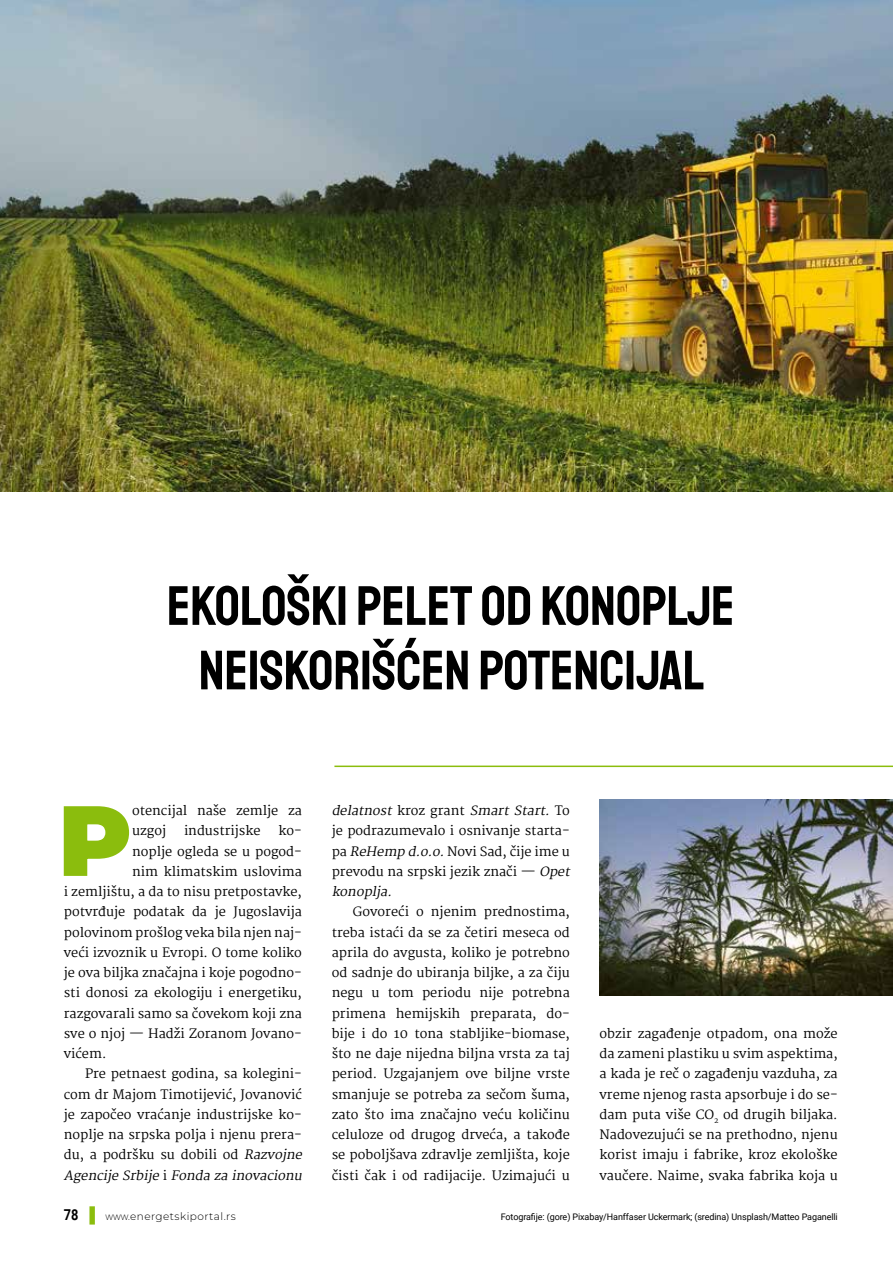
<style>
.page{position:relative;width:893px;height:1263px;background:#fff}
.page>*{position:absolute;margin:0;border:0;box-sizing:border-box;transform-origin:0 0}
.t1{font:900 99.6px "Montserrat";color:#8bbd0d}
.t2{font:55.5px/64.5px "Staatliches";color:#000;text-align:center}
.t3{font:12.75px/20.2px "Martel";color:#000}
.t4{font:italic 12.75px "Martel";color:#000}
.t5{font:300 10.5px "Montserrat";letter-spacing:.045em;color:#000;scale:.85 1}
.t6{font:9px "Roboto";letter-spacing:-.01em;color:#000}
.s1{font-style:italic}
.s2{font-style:normal}
.s3{font-family:"Roboto";font-weight:700;font-size:15px}
.s4{font-family:"Times New Roman";font-weight:700;font-size:15px;color:#8bbd0d}
</style>
<div class="page">
<hr style="left:334px;top:765px;width:559px;height:2px;background:#8bbd0d">
<img style="left:0;top:0;width:893px;height:491px">
<img style="left:600px;top:800px;width:293px;height:196px">
<h2 class="t2" style="left:167px;top:573px;width:569px">EKOLOŠKI PELET OD KONOPLJE<br>NEISKORIŠĆEN POTENCIJAL</h2>
<h1 class="t1" style="left:58px;top:774px;width:75px">P</h1>
<p class="t3" style="left:132px;top:801px;width:171px">otencijal naše zemlje za uzgoj</p>
<p class="t3" style="left:184px;top:821px;width:78px">industrijske</p>
<p class="t3" style="left:279px;top:821px;width:25px">ko-</p>
<p class="t3" style="left:132px;top:841px;width:171px">noplje ogleda se u pogod-</p>
<p class="t3" style="left:132px;top:861px;width:171px">nim klimatskim uslovima</p>
<p class="t3" style="left:64px;top:882px;width:240px">i zemljištu, a da to nisu pretpostavke,</p>
<p class="t3" style="left:64px;top:902px;width:240px">potvrđuje podatak da je Jugoslavija</p>
<p class="t3" style="left:64px;top:922px;width:240px">polovinom prošlog veka bila njen naj-</p>
<p class="t3" style="left:64px;top:942px;width:240px">veći izvoznik u Evropi. O tome koliko</p>
<p class="t3" style="left:64px;top:963px;width:240px">je ova biljka značajna i koje pogodno-</p>
<p class="t3" style="left:64px;top:983px;width:240px">sti donosi za ekologiju i energetiku,</p>
<p class="t3" style="left:64px;top:1003px;width:240px">razgovarali samo sa čovekom koji zna</p>
<p class="t3" style="left:64px;top:1023px;width:240px">sve o njoj — Hadži Zoranom Jovano-</p>
<p class="t3" style="left:64px;top:1043px;width:44px">vićem.</p>
<p class="t3" style="left:85px;top:1064px;width:218px">Pre petnaest godina, sa kolegini-</p>
<p class="t3" style="left:64px;top:1084px;width:240px">com dr Majom Timotijević, Jovanović</p>
<p class="t3" style="left:64px;top:1104px;width:240px">je započeo vraćanje industrijske ko-</p>
<p class="t3" style="left:64px;top:1124px;width:240px">noplje na srpska polja i njenu prera-</p>
<p class="t3" style="left:64px;top:1145px;width:243px">du, a podršku su dobili od <span class="s1">Razvojne</span></p>
<p class="t4" style="left:64px;top:1168px;width:243px">Agencije Srbije <span class="s2">i</span> Fonda za inovacionu</p>
<p class="t3" style="left:332px;top:801px;width:243px"><span class="s1">delatnost</span> k r o z g r a n t <span class="s1">Smart Start.</span> T o je podrazumevalo i osnivanje starta&shy;pa <span class="s1">ReHemp d.o.o.</span>Novi Sad, čije ime u prevodu na srpski jezik znači — <span class="s1">Opet konoplja.</span></p>
<p class="t3" style="left:332px;top:902px;width:240px;text-align:justify;text-indent:21px">Govoreći o njenim prednostima, treba istaći da se za četiri meseca od aprila do avgusta, koliko je potrebno od sadnje do ubiranja biljke, a za čiju negu u tom periodu nije potrebna primena hemijskih preparata, do&shy;bije i do 10 tona stabljike-biomase, što ne daje nijedna biljna vrsta za taj period. Uzgajanjem ove biljne vrste smanjuje se potreba za sečom šuma, zato što ima značajno veću količinu celuloze od drugog drveća, a takođe se poboljšava zdravlje zemljišta, koje čisti čak i od radijacije. Uzimajući u</p>
<p class="t3" style="left:600px;top:1023px;width:240px;text-align:justify">obzir zagađenje otpadom, ona može da zameni plastiku u svim aspektima, a kada je reč o zagađenju vazduha, za vreme njenog rasta apsorbuje i do se&shy;dam puta više CO<sub>2</sub> od drugih biljaka.<br>Nadovezujući se na prethodno, njenu korist imaju i fabrike, kroz ekološke vaučere. Naime, svaka fabrika koja u</p>
<p class="t5" style="left:64px;top:1209px;width:204px"><span class="s3">78</span> <span class="s4">▌</span> www.energetskiportal.rs</p>
<p class="t6" style="left:501px;top:1210px;width:338px">Fotografije: (gore) Pixabay/Hanffaser Uckermark; (sredina) Unsplash/Matteo Paganelli</p>
</div>
